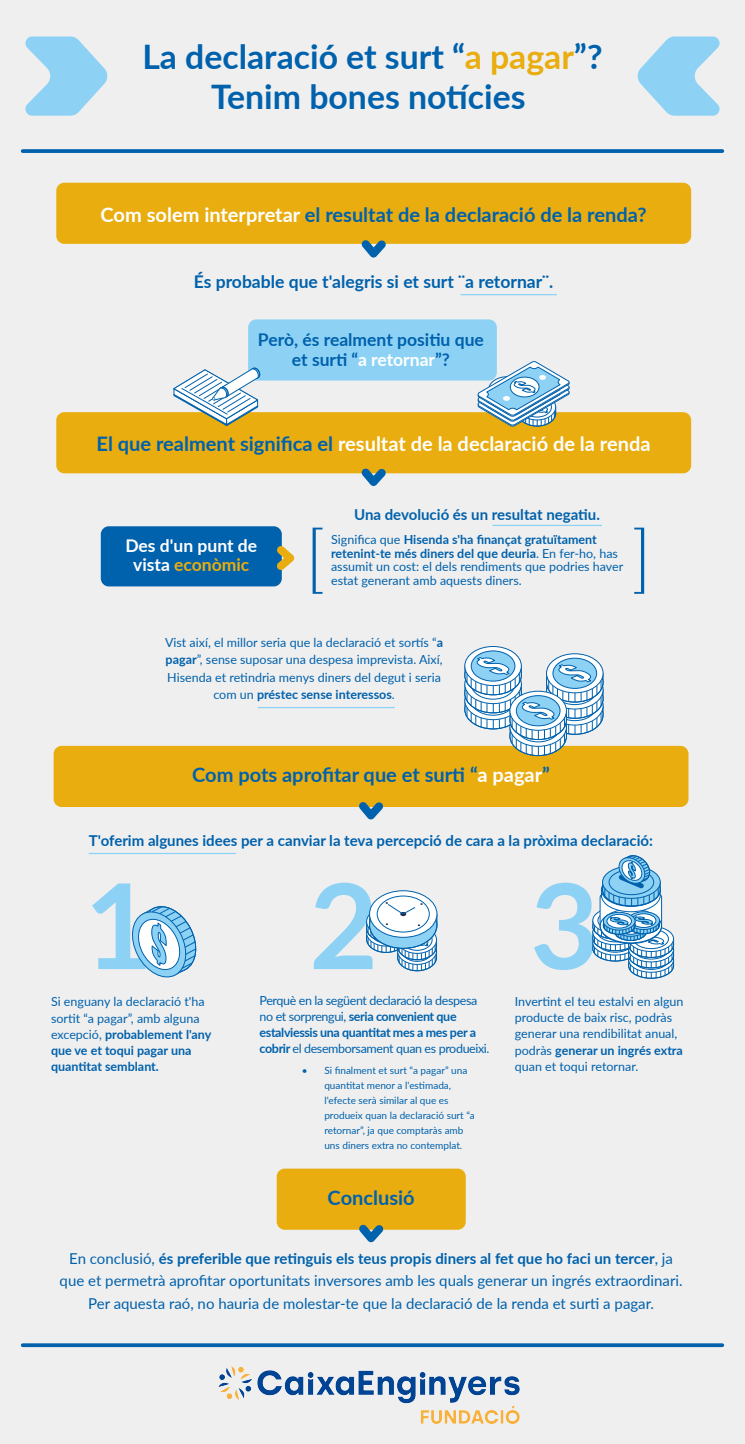
<style>
.page{position:relative;width:745px;height:1444px;background:#fff}
.page>*{position:absolute;margin:0;border:0;box-sizing:border-box;transform-origin:0 0}
.t1{font:700 118.25px "Lato";color:#8dd2f5}
.t2{font:700 33.75px/40px "Lato";color:#0061ac;text-align:center}
.t3{font:700 20px "Lato";color:#0061ac}
.t4{font:700 20px "Lato";color:#fff}
.t5{font:700 17.5px/20px "Lato";color:#0061ac;text-align:center}
.t6{font:700 17.5px/18.8px "Lato";color:#fff;text-align:center}
.t7{font:15px/22.5px "Lato";color:#0061ac;text-align:center}
.t8{font:700 15px "Lato";color:#0061ac}
.t9{font:12.5px/16.2px "Lato";color:#0061ac}
.t10{font:12.5px/16.2px "Lato";letter-spacing:-.03em;color:#0061ac}
.t11{font:10px/15px "Lato";color:#0061ac}
.s1{color:#e9ad0f}
.s2{color:#fff}
.s3{color:#0061ac}
.s4{font-weight:700}
</style>
<div class="page">
<div style="left:0;top:0;width:744px;height:1444px;background:#efefef"></div>
<svg style="left:25px;top:36px;width:83px;height:80px"></svg>
<svg style="left:637px;top:36px;width:83px;height:80px"></svg>
<svg style="left:23px;top:149px;width:698px;height:4px;fill:#0664ad"></svg>
<svg style="left:23px;top:1343px;width:698px;height:4px;fill:#0061ac"></svg>
<hr style="left:460px;top:294px;width:96px;height:1px;background:#8dd2f5">
<div style="left:56px;top:183px;width:634px;height:61px;background:#e9ad0f;border-radius:8px"></div>
<div style="left:56px;top:412px;width:634px;height:61px;background:#e9ad0f;border-radius:8px"></div>
<div style="left:54px;top:746px;width:634px;height:61px;background:#e9ad0f;border-radius:8px"></div>
<svg style="left:361px;top:240px;width:25px;height:18px"></svg>
<svg style="left:361px;top:468px;width:25px;height:18px"></svg>
<svg style="left:359px;top:802px;width:24px;height:17px"></svg>
<div style="left:276px;top:1168px;width:189px;height:61px;background:#e9ad0f;border-radius:8px"></div>
<svg style="left:358px;top:1224px;width:25px;height:18px"></svg>
<div style="left:248px;top:319px;width:248px;height:61px;background:#8dd2f5;border-radius:8px"></div>
<div style="left:101px;top:526px;width:180px;height:60px;background:#0061ac;border-radius:8px"></div>
<svg style="left:276px;top:545px;width:18px;height:25px"></svg>
<svg style="left:312px;top:528px;width:10px;height:66px"></svg>
<svg style="left:634px;top:528px;width:9px;height:66px"></svg>
<hr style="left:258px;top:707px;width:136px;height:1px;background:#8dd2f5">
<hr style="left:492px;top:525px;width:109px;height:1px;background:#8dd2f5">
<svg style="left:172px;top:367px;width:89px;height:59px"></svg>
<svg style="left:476px;top:360px;width:94px;height:166px"></svg>
<svg style="left:132px;top:906px;width:65px;height:72px"></svg>
<svg style="left:369px;top:891px;width:67px;height:46px"></svg>
<svg style="left:377px;top:896px;width:52px;height:36px"></svg>
<div style="left:376px;top:895px;width:53px;height:37px;border:1px solid #0061ac;border-radius:50%"></div>
<svg style="left:366px;top:901px;width:71px;height:71px"></svg>
<svg style="left:464px;top:646px;width:57px;height:39px"></svg>
<svg style="left:471px;top:651px;width:43px;height:30px"></svg>
<div style="left:470px;top:650px;width:45px;height:31px;border:1px solid #0061ac;border-radius:50%"></div>
<svg style="left:463px;top:655px;width:211px;height:324px"></svg>
<hr style="left:89px;top:853px;width:146px;height:1px;background:#8dd2f5">
<img style="left:218px;top:1366px;width:302px;height:58px">
<h2 class="t2" style="left:142px;top:35px;width:461px">La declaració et surt “<span class="s1">a pagar</span>”?<br>Tenim bones notícies</h2>
<h3 class="t3" style="left:100px;top:200px;width:547px"><span class="s2">Com solem interpretar</span> el resultat de la declaració de la renda?</h3>
<h3 class="t5" style="left:194px;top:271px;width:361px">És probable que t'alegris si et surt ¨a retornar¨.</h3>
<h3 class="t5" style="left:258px;top:329px;width:227px">Però, és realment positiu que et surti “<span class="s2">a retornar</span>”?</h3>
<h3 class="t4" style="left:96px;top:429px;width:555px"><span class="s3">El que realment significa el</span> resultat de la declaració de la renda</h3>
<h3 class="t6" style="left:125px;top:535px;width:133px">Des d'un punt de vista <span class="s1">econòmic</span></h3>
<p class="t8" style="left:354px;top:503px;width:247px">Una devolució és un resultat negatiu.</p>
<p class="t9" style="left:331px;top:532px;width:293px;line-height:13.8px">Significa que <span class="s4">Hisenda s'ha finançat gratuïtament retenint-te més diners del que deuria</span>. En fer-ho, has assumit un cost: el dels rendiments que podries haver estat generant amb aquests diners.</p>
<p class="t9" style="left:165px;top:633px;width:279px;line-height:17.5px;text-align:center">Vist així, el millor seria que la declaració et sortís “<span class="s4">a pagar</span>”, sense suposar una despesa imprevista. Així, Hisenda et retindria menys diners del degut i seria com un <span class="s4">préstec sense interessos</span>.</p>
<h3 class="t3" style="left:192px;top:760px;width:359px">Com pots aprofitar que et surti “<span class="s2">a pagar</span>”</h3>
<p class="t8" style="left:89px;top:829px;width:565px">T'oferim algunes idees per a canviar la teva percepció de cara a la pròxima declaració:</p>
<h1 class="t1" style="left:84px;top:839px;width:70px">1</h1>
<h1 class="t1" style="left:309px;top:839px;width:70px">2</h1>
<h1 class="t1" style="left:530px;top:839px;width:70px">3</h1>
<p class="t9" style="left:51px;top:993px;width:162px">Si enguany la declaració t'ha sortit “a pagar”, amb alguna excepció, <span class="s4">probablement l'any que ve et toqui pagar una quantitat semblant.</span></p>
<p class="t10" style="left:259px;top:991px;width:231px">Perquè en la següent declaració la despesa no et sorprengui, <span class="s4">seria convenient que estalviessis una quantitat mes a mes per a cobrir</span> el desemborsament quan es produeixi.</p>
<p class="t11" style="left:324px;top:1062px;width:152px;text-indent:-22px">• Si finalment et surt “a pagar” una quantitat menor a l'estimada, l'efecte serà similar al que es produeix quan la declaració surt “a retornar”, ja que comptaràs amb uns diners extra no contemplat.</p>
<h3 class="t3" style="left:327px;top:1183px;width:88px">Conclusió</h3>
<p class="t9" style="left:514px;top:992px;width:170px">Invertint el teu estalvi en algun producte de baix risc, podràs generar una rendibilitat anual, podràs <span class="s4">generar un ingrés extra </span>quan et toqui retornar.</p>
<p class="t7" style="left:60px;top:1246px;width:624px">En conclusió, <span class="s4">és preferible que retinguis els teus propis diners al fet que ho faci un tercer</span>, ja que et permetrà aprofitar oportunitats inversores amb les quals generar un ingrés extraordinari.<br>Per aquesta raó, no hauria de molestar-te que la declaració de la renda et surti a pagar.</p>
</div>
